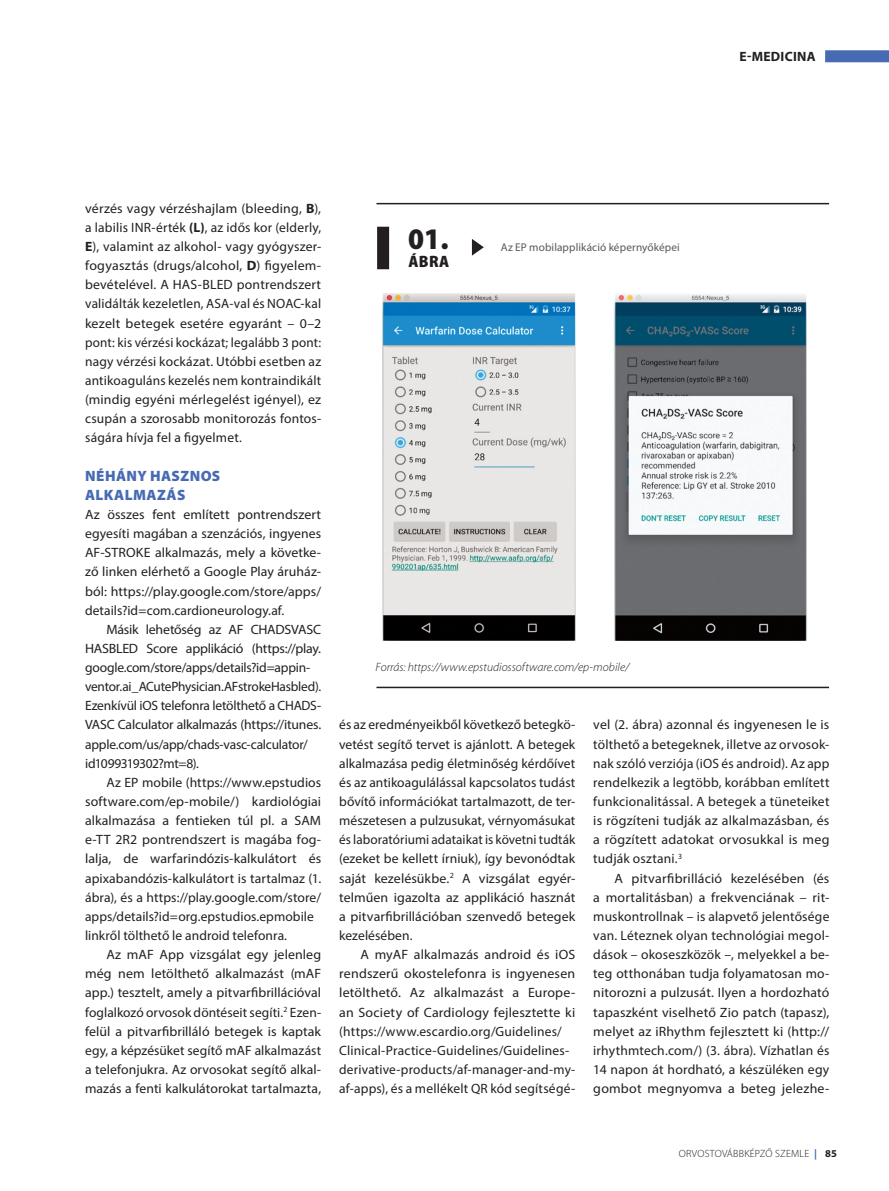
<style>
.page{position:relative;width:889px;height:1191px;background:#fff}
.page>*{position:absolute;margin:0;border:0;box-sizing:border-box;transform-origin:0 0}
.t1{font:900 semi-condensed 30px "Myriad Pro";color:#231f20}
.t2{font:900 semi-condensed 16.5px "Myriad Pro";color:#231f20}
.alcím_1{font:900 15px/19.2px "Myriad Pro";letter-spacing:.025em;color:#476bb3}
.kenyér{font:13.5px/19.2px "Myriad Pro";letter-spacing:.005em;color:#231f20;text-align:justify}
.kenyér-2{font:13.5px/19.2px "Myriad Pro";letter-spacing:-.015em;color:#231f20}
.kenyér_tompa{font:13.5px/19.2px "Myriad Pro";letter-spacing:.005em;color:#231f20;text-align:justify}
.t3{font:700 13.5px "Myriad Pro";letter-spacing:.02em;color:#231f20}
.kenyér-3{font:italic 300 12px "Myriad Pro";letter-spacing:.005em;color:#231f20}
.képaláírás{font:11.25px "Myriad Pro";letter-spacing:.01em;color:#57585a}
.t4{font:300 10.5px "Myriad Pro";letter-spacing:.02em;color:#231f20}
.s1{font-weight:700}
.s2{font-weight:700;color:#476bb3}
</style>
<div class="page">
<div style="left:825px;top:50px;width:64px;height:12px;background:#476bb3"></div>
<div style="left:377px;top:227px;width:12px;height:42px;background:#231f20"></div>
<svg style="left:472px;top:239px;width:12px;height:17px"></svg>
<hr style="left:376px;top:686px;width:453px;height:2px;background:#231f20">
<hr style="left:376px;top:203px;width:453px;height:1px;background:#231f20">
<img style="left:382px;top:293px;width:193px;height:348px">
<img style="left:614px;top:294px;width:193px;height:347px">
<p class="t3" style="left:739px;top:48px;width:77px">E-MEDICINA</p>
<p class="kenyér" style="left:85px;top:198px;width:238px">vérzés vagy vérzéshajlam (bleeding, <span class="s1">B</span>), a labilis INR-érték <span class="s1">(L)</span>, az idős kor (elderly, <span class="s1">E</span>), valamint az alkohol- vagy gyógyszer&shy;fogyasztás (drugs/alcohol, <span class="s1">D</span>) figyelem&shy;bevételével. A HAS-BLED pontrendszert validálták kezeletlen, ASA-val és NOAC-kal kezelt betegek esetére egyaránt – 0–2 pont: kis vérzési kockázat; legalább 3 pont: nagy vérzési kockázat. Utóbbi esetben az antikoaguláns kezelés nem kontraindikált (mindig egyéni mérlegelést igényel), ez csupán a szorosabb monitorozás fontos&shy;ságára hívja fel a figyelmet.</p>
<p class="alcím_1" style="left:85px;top:466px;width:137px">NÉHÁNY HASZNOS<br>ALKALMAZÁS</p>
<p class="kenyér_tompa" style="left:85px;top:504px;width:238px">Az összes fent említett pontrendszert egyesíti magában a szenzációs, ingyenes AF-STROKE alkalmazás, mely a követke&shy;ző linken elérhető a Google Play áruház&shy;ból: https://play.google.com/store/apps/ details?id=com.cardioneurology.af.</p>
<p class="kenyér-2" style="left:85px;top:619px;width:238px;text-indent:21px">Másik lehetőség az AF CHADSVASC HASBLED Score applikáció (https://play. google.com/store/apps/details?id=appin&shy;ventor.ai_ACutePhysician.AFstrokeHasbled).<br>Ezenkívül iOS telefonra letölthető a CHADS-VASC Calculator alkalmazás (https://itunes. apple.com/us/app/chads-vasc-calculator/ id1099319302?mt=8).</p>
<p class="kenyér" style="left:85px;top:772px;width:238px;text-align:left;text-indent:21px">Az EP mobile (https://www.epstudios software.com/ep-mobile/) kardiológiai alkalmazása a fentieken túl pl. a SAM e-TT 2R2 pontrendszert is magába fog&shy;lalja, de warfarindózis-kalkulátort és apixabandózis-kalkulátort is tartalmaz (1. ábra), és a https://play.google.com/store/ apps/details?id=org.epstudios.epmobile linkről tölthető le android telefonra.</p>
<p class="kenyér" style="left:85px;top:944px;width:238px;text-indent:21px">Az mAF App vizsgálat egy jelenleg még nem letölthető alkalmazást (mAF app.) tesztelt, amely a pitvarfibrillációval foglalkozó orvosok döntéseit segíti.<sup>2</sup> Ezen&shy;felül a pitvarfibrilláló betegek is kaptak egy, a képzésüket segítő mAF alkalmazást a telefonjukra. Az orvosokat segítő alkal&shy;mazás a fenti kalkulátorokat tartalmazta,</p>
<p class="t1" style="left:408px;top:222px;width:42px">01.</p>
<p class="t2" style="left:408px;top:252px;width:42px">ÁBRA</p>
<p class="képaláírás" style="left:501px;top:240px;width:181px">Az EP mobilapplikáció képernyőképei</p>
<p class="kenyér-3" style="left:375px;top:660px;width:255px">Forrás: https://www.epstudiossoftware.com/ep-mobile/</p>
<p class="kenyér" style="left:339px;top:715px;width:238px">és az eredményeikből következő betegkö&shy;vetést segítő tervet is ajánlott. A betegek alkalmazása pedig életminőség kérdőívet és az antikoagulálással kapcsolatos tudást bővítő információkat tartalmazott, de ter&shy;mészetesen a pulzusukat, vérnyomásukat és laboratóriumi adataikat is követni tudták (ezeket be kellett írniuk), így bevonódtak saját kezelésükbe.<sup>2</sup> A vizsgálat egyér&shy;telműen igazolta az applikáció hasznát a pitvarfibrillációban szenvedő betegek kezelésében.</p>
<p class="kenyér" style="left:339px;top:944px;width:238px;text-align:left;text-indent:21px">A myAF alkalmazás android és iOS rendszerű okostelefonra is ingyenesen letölthető. Az alkalmazást a Europe&shy;an Society of Cardiology fejlesztette ki (https://www.escardio.org/Guidelines/ Clinical-Practice-Guidelines/Guidelines&shy;derivative-products/af-manager-and-my&shy;af-apps), és a mellékelt QR kód segítségé-</p>
<p class="kenyér" style="left:593px;top:715px;width:238px">vel (2. ábra) azonnal és ingyenesen le is tölthető a betegeknek, illetve az orvosok&shy;nak szóló verziója (iOS és android). Az app rendelkezik a legtöbb, korábban említett funkcionalitással. A betegek a tüneteiket is rögzíteni tudják az alkalmazásban, és a rögzített adatokat orvosukkal is meg tudják osztani.<sup>3</sup></p>
<p class="kenyér" style="left:593px;top:868px;width:238px;text-indent:21px">A pitvarfibrilláció kezelésében (és a mortalitásban) a frekvenciának – rit&shy;muskontrollnak – is alapvető jelentősége van. Léteznek olyan technológiai megol&shy;dások – okoseszközök –, melyekkel a be&shy;teg otthonában tudja folyamatosan mo&shy;nitorozni a pulzusát. Ilyen a hordozható tapaszként viselhető Zio patch (tapasz), melyet az iRhythm fejlesztett ki (http:// irhythmtech.com/) (3. ábra). Vízhatlan és 14 napon át hordható, a készüléken egy gombot megnyomva a beteg jelezhe-</p>
<p class="t4" style="left:679px;top:1148px;width:159px">ORVOSTOVÁBBKÉPZŐ SZEMLE <span class="s2">|</span> <span class="s1">85</span></p>
</div>
